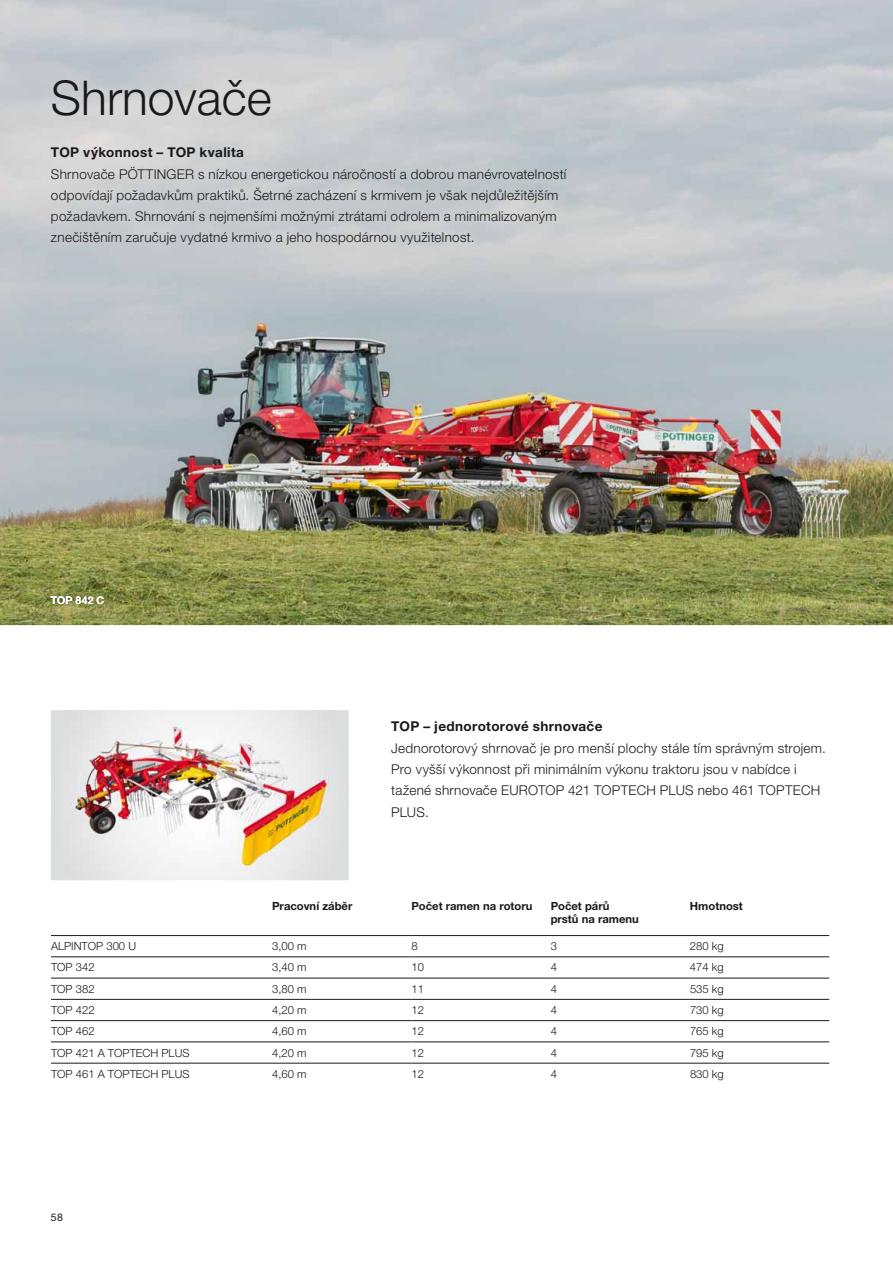
<style>
.page{position:relative;width:893px;height:1263px;background:#fff}
.page>*{position:absolute;margin:0;border:0;box-sizing:border-box;transform-origin:0 0}
.t1{font:300 48px "Helvetica Neue LTW1 G";color:#1b1819}
.t2{font:300 13.5px/21.3px "Helvetica Neue LTW1 G";letter-spacing:.02em;color:#1b1819}
.t3{font:700 13.5px "Helvetica Neue LTW1 G";letter-spacing:.03em;color:#1b1819}
.t4{font:300 11.25px "Helvetica Neue LTW1 G";color:#1b1819}
.t5{font:700 11.25px/13.5px "Helvetica Neue LTW1 G";color:#1b1819}
.t6{font:500 10.5px "Helvetica Neue LTW1 G";letter-spacing:.015em;color:#fff}
.t7{font:10.5px "Helvetica Neue LTW1 G";color:#1b1819}
</style>
<div class="page">
<img style="left:0;top:0;width:893px;height:625px">
<svg style="left:51px;top:710px;width:298px;height:170px;background:#e0e1e2"></svg>
<img style="left:65px;top:710px;width:270px;height:164px">
<img style="left:47px;top:592px;width:62px;height:17px">
<hr style="left:690px;top:978px;width:139px;height:1px;background:#1b1819">
<hr style="left:690px;top:999px;width:139px;height:1px;background:#1b1819">
<hr style="left:690px;top:1020px;width:139px;height:1px;background:#1b1819">
<hr style="left:51px;top:978px;width:360px;height:1px;background:#1b1819">
<hr style="left:411px;top:978px;width:140px;height:1px;background:#1b1819">
<hr style="left:51px;top:956px;width:360px;height:1px;background:#1b1819">
<hr style="left:411px;top:956px;width:418px;height:1px;background:#1b1819">
<hr style="left:551px;top:978px;width:139px;height:1px;background:#1b1819">
<hr style="left:51px;top:1041px;width:360px;height:1px;background:#1b1819">
<hr style="left:411px;top:1041px;width:418px;height:1px;background:#1b1819">
<hr style="left:51px;top:1063px;width:360px;height:1px;background:#1b1819">
<hr style="left:411px;top:1063px;width:418px;height:1px;background:#1b1819">
<hr style="left:51px;top:999px;width:360px;height:1px;background:#1b1819">
<hr style="left:51px;top:935px;width:360px;height:1px;background:#1b1819">
<hr style="left:411px;top:935px;width:279px;height:1px;background:#1b1819">
<hr style="left:411px;top:999px;width:279px;height:1px;background:#1b1819">
<hr style="left:51px;top:1020px;width:221px;height:1px;background:#1b1819">
<hr style="left:690px;top:935px;width:139px;height:1px;background:#1b1819">
<hr style="left:272px;top:1020px;width:139px;height:1px;background:#1b1819">
<hr style="left:411px;top:1020px;width:279px;height:1px;background:#1b1819">
<h1 class="t1" style="left:51px;top:81px;width:222px">Shrnovače</h1>
<p class="t3" style="left:51px;top:148px;width:194px">TOP výkonnost – TOP kvalita</p>
<p class="t2" style="left:51px;top:165px;width:517px">Shrnovače PÖTTINGER s nízkou energetickou náročností a dobrou manévrovatelností odpovídají požadavkům praktiků. Šetrné zacházení s krmivem je však nejdůležitějším požadavkem. Shrnování s nejmenšími možnými ztrátami odrolem a minimalizovaným znečištěním zaručuje vydatné krmivo a jeho hospodárnou využitelnost.</p>
<p class="t6" style="left:51px;top:594px;width:55px">TOP 842 C</p>
<p class="t3" style="left:391px;top:722px;width:213px">TOP – jednorotorové shrnovače</p>
<p class="t2" style="left:391px;top:739px;width:436px">Jednorotorový shrnovač je pro menší plochy stále tím správným strojem.<br>Pro vyšší výkonnost při minimálním výkonu traktoru jsou v nabídce i tažené shrnovače EUROTOP 421 TOPTECH PLUS nebo 461 TOPTECH PLUS.</p>
<p class="t5" style="left:272px;top:900px;width:82px">Pracovní záběr</p>
<p class="t5" style="left:411px;top:900px;width:123px">Počet ramen na rotoru</p>
<p class="t5" style="left:551px;top:900px;width:90px">Počet párů prstů na ramenu</p>
<p class="t5" style="left:690px;top:900px;width:54px">Hmotnost</p>
<p class="t4" style="left:51px;top:942px;width:87px">ALPINTOP 300 U</p>
<p class="t4" style="left:272px;top:942px;width:36px">3,00 m</p>
<p class="t4" style="left:411px;top:942px;width:8px">8</p>
<p class="t4" style="left:551px;top:942px;width:8px">3</p>
<p class="t4" style="left:690px;top:942px;width:35px">280 kg</p>
<p class="t4" style="left:51px;top:963px;width:45px">TOP 342</p>
<p class="t4" style="left:272px;top:963px;width:36px">3,40 m</p>
<p class="t4" style="left:411px;top:963px;width:14px">10</p>
<p class="t4" style="left:551px;top:963px;width:8px">4</p>
<p class="t4" style="left:690px;top:963px;width:35px">474 kg</p>
<p class="t4" style="left:51px;top:985px;width:45px">TOP 382</p>
<p class="t4" style="left:272px;top:985px;width:36px">3,80 m</p>
<p class="t4" style="left:411px;top:985px;width:14px">11</p>
<p class="t4" style="left:551px;top:985px;width:8px">4</p>
<p class="t4" style="left:690px;top:985px;width:35px">535 kg</p>
<p class="t4" style="left:51px;top:1006px;width:45px">TOP 422</p>
<p class="t4" style="left:272px;top:1006px;width:36px">4,20 m</p>
<p class="t4" style="left:411px;top:1006px;width:14px">12</p>
<p class="t4" style="left:551px;top:1006px;width:8px">4</p>
<p class="t4" style="left:690px;top:1006px;width:35px">730 kg</p>
<p class="t4" style="left:51px;top:1027px;width:45px">TOP 462</p>
<p class="t4" style="left:272px;top:1027px;width:36px">4,60 m</p>
<p class="t4" style="left:411px;top:1027px;width:14px">12</p>
<p class="t4" style="left:551px;top:1027px;width:8px">4</p>
<p class="t4" style="left:690px;top:1027px;width:35px">765 kg</p>
<p class="t4" style="left:51px;top:1048px;width:140px">TOP 421 A TOPTECH PLUS</p>
<p class="t4" style="left:272px;top:1048px;width:36px">4,20 m</p>
<p class="t4" style="left:411px;top:1048px;width:14px">12</p>
<p class="t4" style="left:551px;top:1048px;width:8px">4</p>
<p class="t4" style="left:690px;top:1048px;width:35px">795 kg</p>
<p class="t4" style="left:51px;top:1070px;width:140px">TOP 461 A TOPTECH PLUS</p>
<p class="t4" style="left:272px;top:1070px;width:36px">4,60 m</p>
<p class="t4" style="left:411px;top:1070px;width:14px">12</p>
<p class="t4" style="left:551px;top:1070px;width:8px">4</p>
<p class="t4" style="left:690px;top:1070px;width:35px">830 kg</p>
<p class="t7" style="left:51px;top:1213px;width:13px">58</p>
</div>
